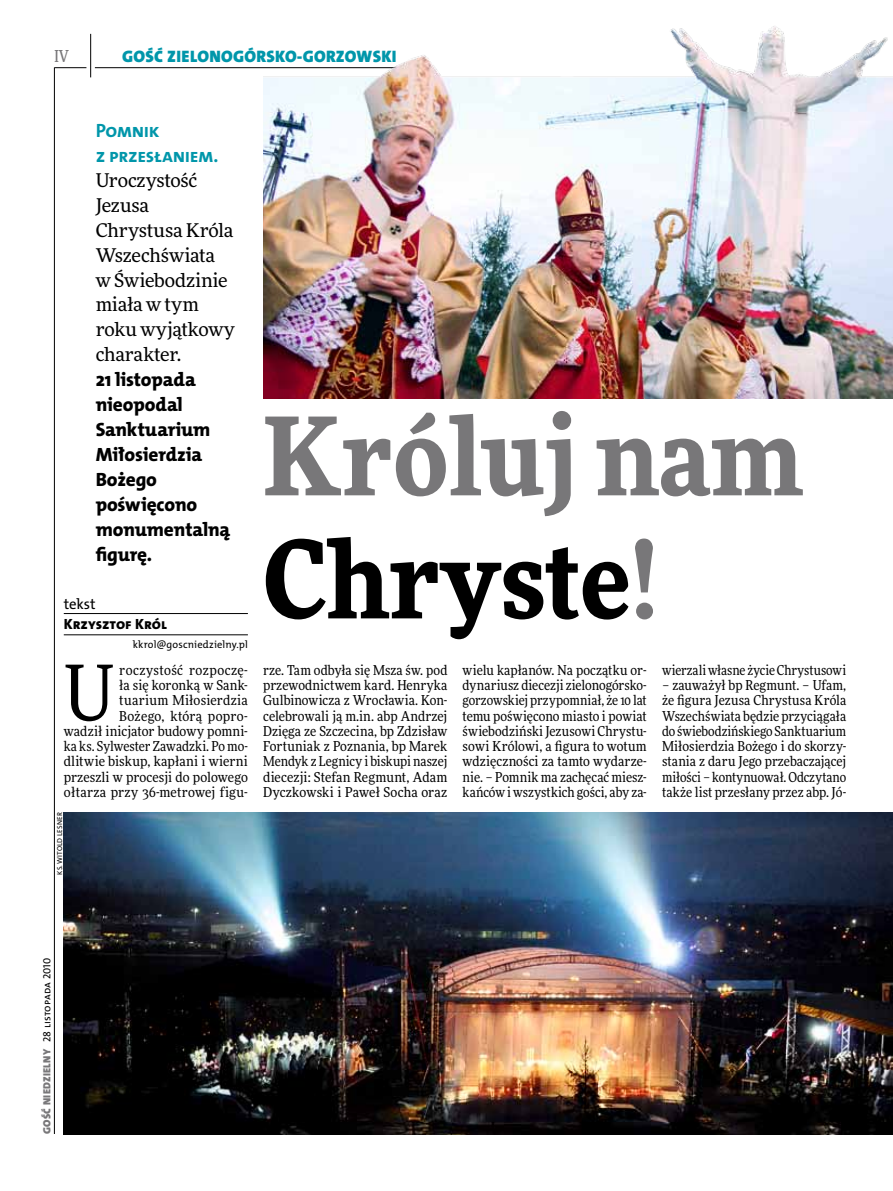
<style>
.page{position:relative;width:893px;height:1191px;background:#fff}
.page>*{position:absolute;margin:0;border:0;box-sizing:border-box;transform-origin:0 0}
.t1{font:900 108px/123px "Freeday Narrow";color:#787779}
.t2{font:76.95px "Freeday Narrow News";color:#000}
.t3{font:19.35px/24.9px "The Mix HP8 Ex Bld";letter-spacing:-.01em;color:#000}
.t4{font:19.35px/24.9px "The Mix HP7 Bld";letter-spacing:-.02em;color:#0096aa}
.t5{font:18.9px/24.9px "Freeday News";letter-spacing:-.01em;color:#000}
.t6{font:16.65px "The Mix HP9 Blk";letter-spacing:.02em;color:#0096aa}
.t7{font:500 16.5px "Freeday Narrow";color:#787779;scale:.9 1}
.t8{font:14.85px "The Mix HP8 Ex Bld";color:#000}
.t9{font:14.85px "The Mix HP5 Plain";letter-spacing:-.005em;color:#000}
.t10{font:13.65px/15.3px "Freeday Narrow News";letter-spacing:.005em;color:#000;text-align:justify}
.t11{font:10.5px "The Mix HP5 Plain";letter-spacing:.01em;color:#000}
.t12{font:7.2px "The Mix HP5 Plain";color:#000}
.s1{color:#000}
.s2{font-family:"The Mix HP9 Blk";color:#787779}
</style>
<div class="page">
<hr style="left:54px;top:67px;width:1px;height:1067px;background:#000">
<hr style="left:90px;top:34px;width:1px;height:43px;background:#000">
<hr style="left:54px;top:67px;width:32px;height:1px;background:#000">
<hr style="left:95px;top:67px;width:302px;height:1px;background:#000">
<hr style="left:64px;top:613px;width:184px;height:1px;background:#000">
<hr style="left:64px;top:634px;width:184px;height:1px;background:#000">
<img style="left:263px;top:26px;width:630px;height:373px">
<img style="left:64px;top:812px;width:829px;height:322px">
<p class="t7" style="left:54px;top:46px;width:17px">IV</p>
<p class="t6" style="left:122px;top:46px;width:276px">GOŚĆ ZIELONOGÓRSKO-GORZOWSKI</p>
<h3 class="t4" style="left:96px;top:118px;width:124px">Pomnik<br>z przesłaniem.</h3>
<h3 class="t5" style="left:96px;top:167px;width:141px">Uroczystość<br>Jezusa<br>Chrystusa Króla<br>Wszechświata w Świebodzinie miała w tym roku wyjątkowy charakter.</h3>
<h3 class="t3" style="left:96px;top:367px;width:136px">21 listopada nieopodal<br>Sanktuarium<br>Miłosierdzia<br>Bożego poświęcono monumentalną figurę.</h3>
<p class="t9" style="left:64px;top:594px;width:33px">tekst</p>
<p class="t8" style="left:64px;top:614px;width:105px">Krzysztof Król</p>
<p class="t11" style="left:133px;top:637px;width:116px">kkrol@goscniedzielny.pl</p>
<h1 class="t1" style="left:263px;top:391px;width:541px">Króluj nam<br><span class="s1">Chryste</span>!</h1>
<p class="t10" style="left:64px;top:662px;width:186px;text-align:right">roczystość rozpoczę-<br>ła się koronką w Sank-<br>tuarium Miłosierdzia<br>Bożego, którą popro-<br>wadził inicjator budowy pomni&shy;ka ks. Sylwester Zawadzki. Po mo&shy;dlitwie biskup, kapłani i wierni przeszli w procesji do polowego ołtarza przy 36-metrowej figu-</p>
<p class="t10" style="left:263px;top:662px;width:186px">rze. Tam odbyła się Msza św. pod przewodnictwem kard. Henryka Gulbinowicza z Wrocławia. Kon&shy;celebrowali ją m.in. abp Andrzej Dzięga ze Szczecina, bp Zdzisław Fortuniak z Poznania, bp Marek Mendyk z Legnicy i biskupi naszej diecezji: Stefan Regmunt, Adam Dyczkowski i Paweł Socha oraz</p>
<p class="t10" style="left:463px;top:662px;width:186px">wielu kapłanów. Na początku or&shy;dynariusz diecezji zielonogórsko&shy;gorzowskiej przypomniał, że 10 lat temu poświęcono miasto i powiat świebodziński Jezusowi Chrystu&shy;sowi Królowi, a figura to wotum wdzięczności za tamto wydarze&shy;nie. – Pomnik ma zachęcać miesz&shy;kańców i wszystkich gości, aby za-</p>
<p class="t10" style="left:662px;top:662px;width:186px">wierzali własne życie Chrystusowi</p>
<h2 class="t2" style="left:64px;top:646px;width:52px">U</h2>
<p class="t10" style="left:662px;top:677px;width:186px">– zauważył bp Regmunt. – Ufam, że figura Jezusa Chrystusa Króla Wszechświata będzie przyciągała do świebodzińskiego Sanktuarium Miłosierdzia Bożego i do skorzy&shy;stania z daru Jego przebaczającej miłości – kontynuował. Odczytano także list przesłany przez abp. Jó-</p>
<p class="t12" style="left:55px;top:874px;width:64px;rotate:-90deg">ks. witold lesner</p>
<p class="t11" style="left:40px;top:1134px;width:178px;rotate:-90deg"><span class="s2">GOŚĆ NIEDZIELNY</span> 28 listopada 2010</p>
</div>
